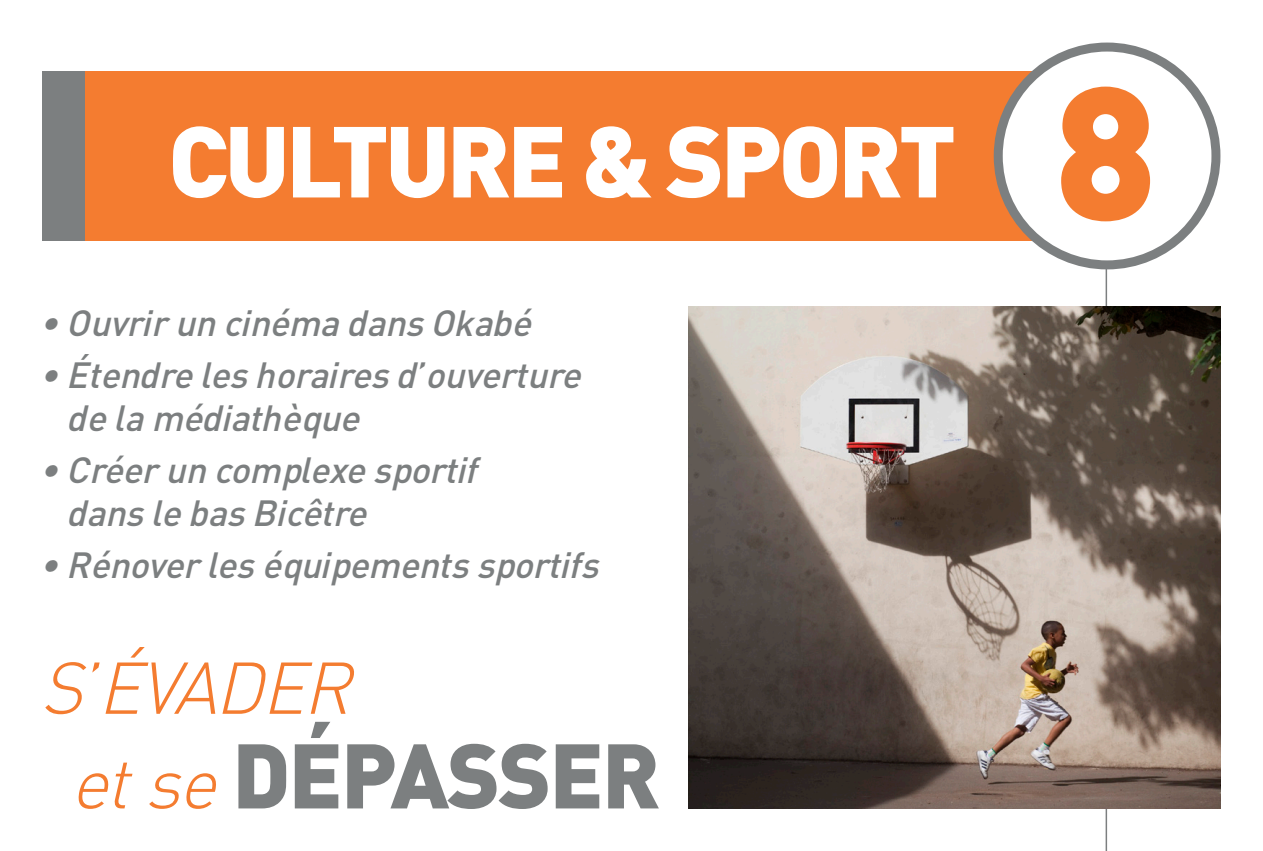
<style>
.page{position:relative;width:1263px;height:851px;background:#fff}
.page>*{position:absolute;margin:0;border:0;box-sizing:border-box;transform-origin:0 0}
.t1{font:900 99px "DIN";letter-spacing:-.04em;color:#fff}
.t2{font:90px "DIN Black Alternate";letter-spacing:-.025em;color:#7c7f80}
.t3{font:italic 300 72px "DIN";letter-spacing:-.025em;color:#f47c30}
.t4{font:italic 500 36px/43.2px "DIN";letter-spacing:-.01em;color:#7c7f80}
.s1{font-family:"DIN Black Alternate";font-weight:400;font-size:186px;color:#f47c30}
.s2{font-family:"DIN";font-weight:300;font-style:italic;font-size:72px;color:#f47c30}
</style>
<div class="page">
<hr style="left:1105px;top:137px;width:2px;height:713px;background:#7c7f80">
<div style="left:43px;top:71px;width:1024px;height:169px;background:#f47c30"></div>
<div style="left:43px;top:71px;width:42px;height:169px;background:#7c7f80"></div>
<div style="left:998px;top:47px;width:218px;height:218px;background:#fff;border-radius:50%"></div>
<div style="left:994px;top:43px;width:226px;height:226px;border:9px solid #7c7f80;border-radius:50%"></div>
<img style="left:689px;top:306px;width:531px;height:502px">
<h1 class="t1" style="left:168px;top:95px;width:992px">CULTURE &amp; SPORT <span class="s1">8</span></h1>
<p class="t4" style="left:43px;top:300px;width:492px">• Ouvrir un cinéma dans Okabé</p>
<p class="t4" style="left:69px;top:352px;width:515px;text-indent:-26px">• Étendre les horaires d’ouverture de la médiathèque</p>
<p class="t4" style="left:69px;top:447px;width:412px;text-indent:-26px">• Créer un complexe sportif dans le bas Bicêtre</p>
<p class="t4" style="left:43px;top:541px;width:559px">• Rénover les équipements sportifs</p>
<h3 class="t3" style="left:46px;top:643px;width:311px">S’ÉVADER</h3>
<h2 class="t2" style="left:75px;top:715px;width:587px"><span class="s2">et se</span> DÉPASSER</h2>
</div>
